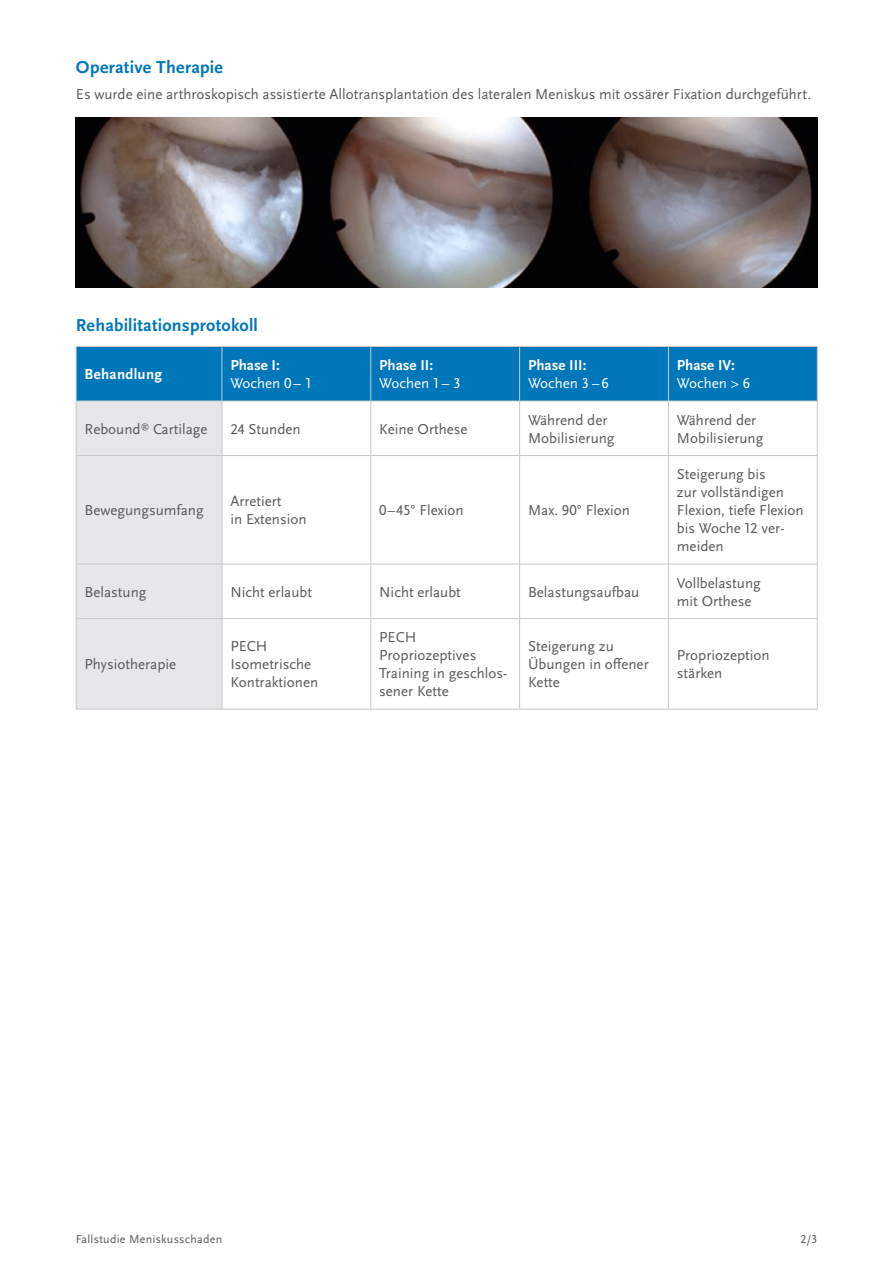
<style>
.page{position:relative;width:893px;height:1263px;background:#fff}
.page>*{position:absolute;margin:0;border:0;box-sizing:border-box;transform-origin:0 0}
.t1{font:700 18px "Scala Sans OT";letter-spacing:.01em;color:#0076bb}
.t2{font:15px/18px "Scala Sans OT";color:#58595b}
.t3{font:15px "Scala Sans OT";color:#fff}
.t4{font:700 15px "Scala Sans OT";color:#fff}
.t5{font:700 15px "Scala Sans OT";letter-spacing:.02em;color:#fff}
.t6{font:12px "Scala Sans OT";letter-spacing:.02em;color:#58595b}
</style>
<div class="page">
<img style="left:76px;top:118px;width:741px;height:170px">
<svg style="left:77px;top:347px;width:740px;height:362px;background:#7ab1d2"></svg>
<svg style="left:223px;top:402px;width:594px;height:307px"></svg>
<hr style="left:76px;top:346px;width:146px;height:1px;background:#c7c8ca">
<hr style="left:76px;top:347px;width:1px;height:54px;background:#c7c8ca">
<hr style="left:222px;top:346px;width:149px;height:1px;background:#c7c8ca">
<hr style="left:222px;top:347px;width:1px;height:54px;background:#c7c8ca">
<hr style="left:371px;top:346px;width:149px;height:1px;background:#c7c8ca">
<hr style="left:371px;top:347px;width:1px;height:54px;background:#c7c8ca">
<hr style="left:520px;top:346px;width:148px;height:1px;background:#c7c8ca">
<hr style="left:519px;top:347px;width:1px;height:54px;background:#c7c8ca">
<hr style="left:668px;top:346px;width:149px;height:1px;background:#c7c8ca">
<hr style="left:668px;top:347px;width:1px;height:54px;background:#c7c8ca">
<hr style="left:817px;top:347px;width:1px;height:54px;background:#c7c8ca">
<hr style="left:76px;top:401px;width:146px;height:1px;background:#c7c8ca">
<hr style="left:76px;top:401px;width:1px;height:54px;background:#c7c8ca">
<hr style="left:222px;top:401px;width:149px;height:1px;background:#c7c8ca">
<hr style="left:222px;top:401px;width:1px;height:54px;background:#c7c8ca">
<hr style="left:371px;top:401px;width:149px;height:1px;background:#c7c8ca">
<hr style="left:371px;top:401px;width:1px;height:54px;background:#c7c8ca">
<hr style="left:520px;top:401px;width:148px;height:1px;background:#c7c8ca">
<hr style="left:519px;top:401px;width:1px;height:54px;background:#c7c8ca">
<hr style="left:668px;top:401px;width:149px;height:1px;background:#c7c8ca">
<hr style="left:668px;top:401px;width:1px;height:54px;background:#c7c8ca">
<hr style="left:817px;top:401px;width:1px;height:54px;background:#c7c8ca">
<hr style="left:76px;top:455px;width:146px;height:1px;background:#c7c8ca">
<hr style="left:76px;top:456px;width:1px;height:108px;background:#c7c8ca">
<hr style="left:222px;top:455px;width:149px;height:1px;background:#c7c8ca">
<hr style="left:222px;top:456px;width:1px;height:108px;background:#c7c8ca">
<hr style="left:371px;top:455px;width:149px;height:1px;background:#c7c8ca">
<hr style="left:371px;top:456px;width:1px;height:108px;background:#c7c8ca">
<hr style="left:520px;top:455px;width:148px;height:1px;background:#c7c8ca">
<hr style="left:519px;top:456px;width:1px;height:108px;background:#c7c8ca">
<hr style="left:668px;top:455px;width:149px;height:1px;background:#c7c8ca">
<hr style="left:668px;top:456px;width:1px;height:108px;background:#c7c8ca">
<hr style="left:817px;top:456px;width:1px;height:108px;background:#c7c8ca">
<hr style="left:76px;top:564px;width:146px;height:1px;background:#c7c8ca">
<hr style="left:76px;top:564px;width:1px;height:54px;background:#c7c8ca">
<hr style="left:222px;top:564px;width:149px;height:1px;background:#c7c8ca">
<hr style="left:222px;top:564px;width:1px;height:54px;background:#c7c8ca">
<hr style="left:371px;top:564px;width:149px;height:1px;background:#c7c8ca">
<hr style="left:371px;top:564px;width:1px;height:54px;background:#c7c8ca">
<hr style="left:520px;top:564px;width:148px;height:1px;background:#c7c8ca">
<hr style="left:519px;top:564px;width:1px;height:54px;background:#c7c8ca">
<hr style="left:668px;top:564px;width:149px;height:1px;background:#c7c8ca">
<hr style="left:668px;top:564px;width:1px;height:54px;background:#c7c8ca">
<hr style="left:817px;top:564px;width:1px;height:54px;background:#c7c8ca">
<hr style="left:76px;top:618px;width:146px;height:1px;background:#c7c8ca">
<hr style="left:76px;top:619px;width:1px;height:90px;background:#c7c8ca">
<hr style="left:222px;top:618px;width:149px;height:1px;background:#c7c8ca">
<hr style="left:222px;top:619px;width:1px;height:90px;background:#c7c8ca">
<hr style="left:371px;top:618px;width:149px;height:1px;background:#c7c8ca">
<hr style="left:371px;top:619px;width:1px;height:90px;background:#c7c8ca">
<hr style="left:520px;top:618px;width:148px;height:1px;background:#c7c8ca">
<hr style="left:519px;top:619px;width:1px;height:90px;background:#c7c8ca">
<hr style="left:668px;top:618px;width:149px;height:1px;background:#c7c8ca">
<hr style="left:668px;top:619px;width:1px;height:90px;background:#c7c8ca">
<hr style="left:817px;top:619px;width:1px;height:90px;background:#c7c8ca">
<hr style="left:76px;top:709px;width:146px;height:1px;background:#c7c8ca">
<hr style="left:222px;top:709px;width:149px;height:1px;background:#c7c8ca">
<hr style="left:371px;top:709px;width:149px;height:1px;background:#c7c8ca">
<hr style="left:520px;top:709px;width:148px;height:1px;background:#c7c8ca">
<hr style="left:668px;top:709px;width:149px;height:1px;background:#c7c8ca">
<p class="t1" style="left:76px;top:57px;width:149px">Operative Therapie</p>
<p class="t2" style="left:76px;top:85px;width:737px">Es wurde eine arthroskopisch assistierte Allotransplantation des lateralen Meniskus mit ossärer Fixation durchgeführt.</p>
<p class="t1" style="left:76px;top:315px;width:183px">Rehabilitationsprotokoll</p>
<p class="t5" style="left:85px;top:366px;width:79px">Behandlung</p>
<p class="t4" style="left:230px;top:357px;width:51px">Phase I:</p>
<p class="t3" style="left:230px;top:375px;width:82px">Wochen 0– 1</p>
<p class="t4" style="left:379px;top:357px;width:55px">Phase II:</p>
<p class="t3" style="left:379px;top:375px;width:83px">Wochen 1 – 3</p>
<p class="t4" style="left:528px;top:357px;width:60px">Phase III:</p>
<p class="t3" style="left:528px;top:375px;width:82px">Wochen 3 –6</p>
<p class="t4" style="left:677px;top:357px;width:60px">Phase IV:</p>
<p class="t3" style="left:677px;top:375px;width:75px">Wochen &gt; 6</p>
<p class="t2" style="left:85px;top:420px;width:124px">Rebound<sup>®</sup> Cartilage</p>
<p class="t2" style="left:230px;top:420px;width:72px">24 Stunden</p>
<p class="t2" style="left:379px;top:420px;width:90px">Keine Orthese</p>
<p class="t2" style="left:528px;top:411px;width:88px">Während der<br>Mobilisierung</p>
<p class="t2" style="left:677px;top:411px;width:88px">Während der<br>Mobilisierung</p>
<p class="t2" style="left:85px;top:502px;width:121px">Bewegungsumfang</p>
<p class="t2" style="left:230px;top:493px;width:78px">Arretiert<br>in Extension</p>
<p class="t2" style="left:379px;top:502px;width:86px">0–45° Flexion</p>
<p class="t2" style="left:528px;top:502px;width:103px">Max. 90° Flexion</p>
<p class="t2" style="left:677px;top:466px;width:128px">Steigerung bis<br>zur vollständigen<br>Flexion, tiefe Flexion bis Woche 12 ver&shy;meiden</p>
<p class="t2" style="left:85px;top:583px;width:63px">Belastung</p>
<p class="t2" style="left:230px;top:583px;width:83px">Nicht erlaubt</p>
<p class="t2" style="left:379px;top:583px;width:83px">Nicht erlaubt</p>
<p class="t2" style="left:528px;top:583px;width:113px">Belastungsaufbau</p>
<p class="t2" style="left:677px;top:574px;width:85px">Vollbelastung mit Orthese</p>
<p class="t2" style="left:85px;top:656px;width:93px">Physiotherapie</p>
<p class="t2" style="left:230px;top:638px;width:89px">PECH<br>Isometrische<br>Kontraktionen</p>
<p class="t2" style="left:379px;top:629px;width:129px">PECH<br>Propriozeptives<br>Training in geschlos&shy;sener Kette</p>
<p class="t2" style="left:528px;top:638px;width:122px">Steigerung zu<br>Übungen in offener<br>Kette</p>
<p class="t2" style="left:677px;top:647px;width:94px">Propriozeption stärken</p>
<p class="t6" style="left:76px;top:1232px;width:148px">Fallstudie Meniskusschaden</p>
<p class="t6" style="left:800px;top:1232px;width:18px">2/3</p>
</div>
